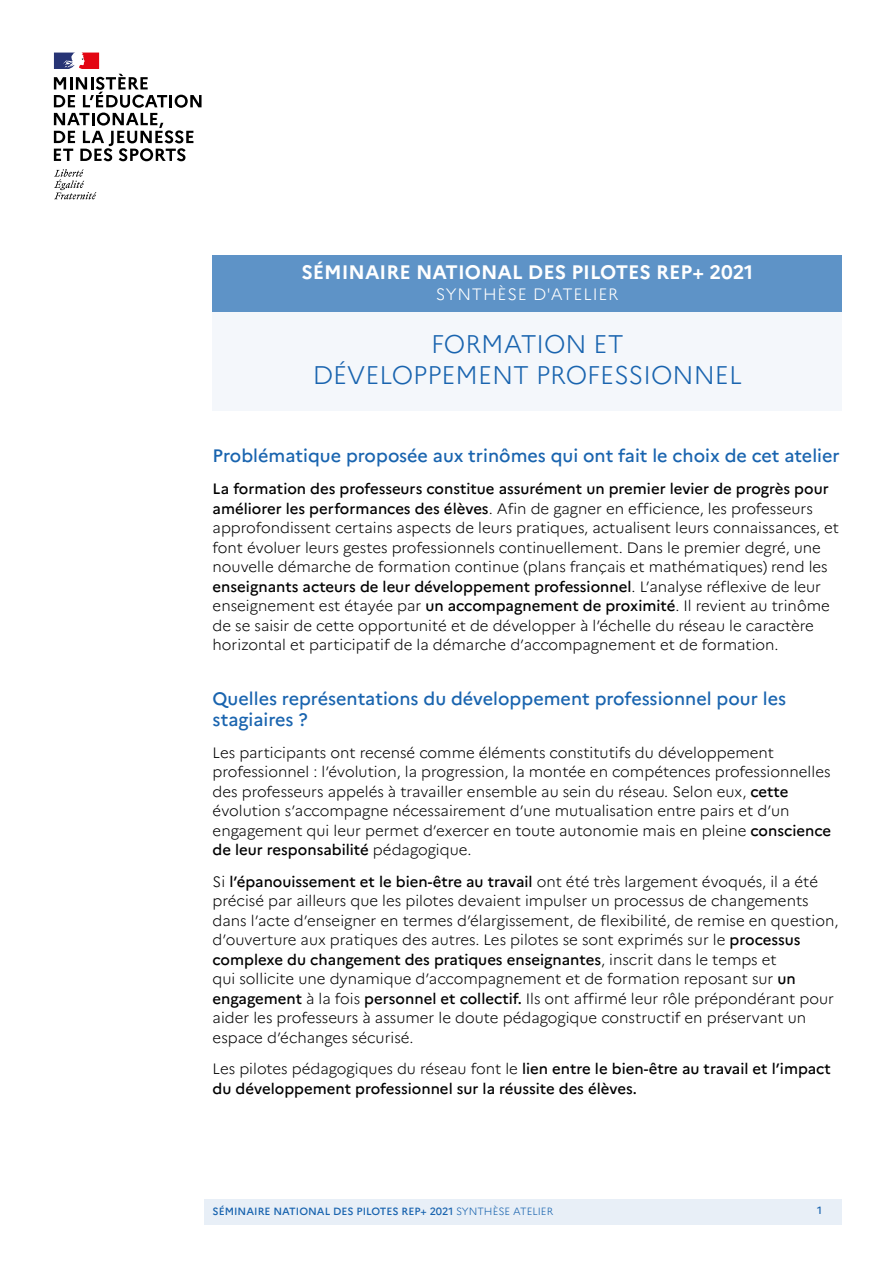
<style>
.page{position:relative;width:893px;height:1263px;background:#fff}
.page>*{position:absolute;margin:0;border:0;box-sizing:border-box;transform-origin:0 0}
.t1{font:300 25.5px/31.5px "Marianne";color:#1964af;text-align:center}
.t2{font:700 19.5px "Marianne";color:#fff}
.t3{font:500 18px/21px "Marianne";color:#1964af}
.t4{font:300 16.5px "Marianne";letter-spacing:.05em;color:#fff}
.t5{font:300 15px/19.5px "Marianne";color:#000}
.t6{font:500 15px/19.5px "Marianne";color:#000}
.t7{font:500 10.5px "Marianne";color:#1964af}
.s1{font-weight:500}
.s2{font-weight:300}
</style>
<div class="page">
<div style="left:204px;top:1199px;width:638px;height:26px;background:#e8eff7"></div>
<svg style="left:54px;top:169px;width:42px;height:30px"></svg>
<svg style="left:54px;top:53px;width:148px;height:108px"></svg>
<div style="left:213px;top:302px;width:629px;height:108px;background:#f4f7fb"></div>
<div style="left:213px;top:255px;width:629px;height:56px;background:#5e93c7"></div>
<h2 class="t2" style="left:301px;top:260px;width:453px">SÉMINAIRE NATIONAL DES PILOTES REP+ 2021</h2>
<p class="t4" style="left:436px;top:284px;width:184px">SYNTHÈSE D'ATELIER</p>
<h1 class="t1" style="left:313px;top:328px;width:431px">FORMATION ET<br>DÉVELOPPEMENT PROFESSIONNEL</h1>
<p class="t3" style="left:213px;top:445px;width:629px">Problématique proposée aux trinômes qui ont fait le choix de cet atelier</p>
<p class="t5" style="left:213px;top:479px;width:628px"><span class="s1">La formation des professeurs constitue assurément un premier levier de progrès pour améliorer les performances des élèves</span>. Afin de gagner en efficience, les professeurs approfondissent certains aspects de leurs pratiques, actualisent leurs connaissances, et font évoluer leurs gestes professionnels continuellement. Dans le premier degré, une nouvelle démarche de formation continue (plans français et mathématiques) rend les <span class="s1">enseignants acteurs de leur développement professionnel</span>. L’analyse réflexive de leur enseignement est étayée par <span class="s1">un accompagnement de proximité</span>. Il revient au trinôme de se saisir de cette opportunité et de développer à l’échelle du réseau le caractère horizontal et participatif de la démarche d’accompagnement et de formation.</p>
<p class="t3" style="left:213px;top:688px;width:575px">Quelles représentations du développement professionnel pour les stagiaires ?</p>
<p class="t5" style="left:213px;top:743px;width:620px">Les participants ont recensé comme éléments constitutifs du développement professionnel : l’évolution, la progression, la montée en compétences professionnelles des professeurs appelés à travailler ensemble au sein du réseau. Selon eux, <span class="s1">cette </span>évolution s’accompagne nécessairement d’une mutualisation entre pairs et d’un engagement qui leur permet d’exercer en toute autonomie mais en pleine <span class="s1">conscience de leur responsabilité</span> pédagogique.</p>
<p class="t5" style="left:213px;top:872px;width:627px">Si <span class="s1">l’épanouissement et le bien-être au travail</span> ont été très largement évoqués, il a été précisé par ailleurs que les pilotes devaient impulser un processus de changements dans l’acte d’enseigner en termes d’élargissement, de flexibilité, de remise en question, d’ouverture aux pratiques des autres. Les pilotes se sont exprimés sur le <span class="s1">processus complexe du changement des pratiques enseignantes</span>, inscrit dans le temps et<br>qui sollicite une dynamique d’accompagnement et de formation reposant sur <span class="s1">un engagement</span> à la fois <span class="s1">personnel et collectif.</span> Ils ont affirmé leur rôle prépondérant pour aider les professeurs à assumer le doute pédagogique constructif en préservant un espace d’échanges sécurisé.</p>
<p class="t6" style="left:213px;top:1059px;width:620px"><span class="s2">Les pilotes pédagogiques du réseau font le</span> lien entre le bien-être au travail et l’impact du développement professionnel sur la réussite des élèves.</p>
<p class="t7" style="left:213px;top:1205px;width:342px">SÉMINAIRE NATIONAL DES PILOTES REP+ 2021 <span class="s2">SYNTHÈSE ATELIER</span></p>
<p class="t7" style="left:817px;top:1204px;width:6px">1</p>
</div>
